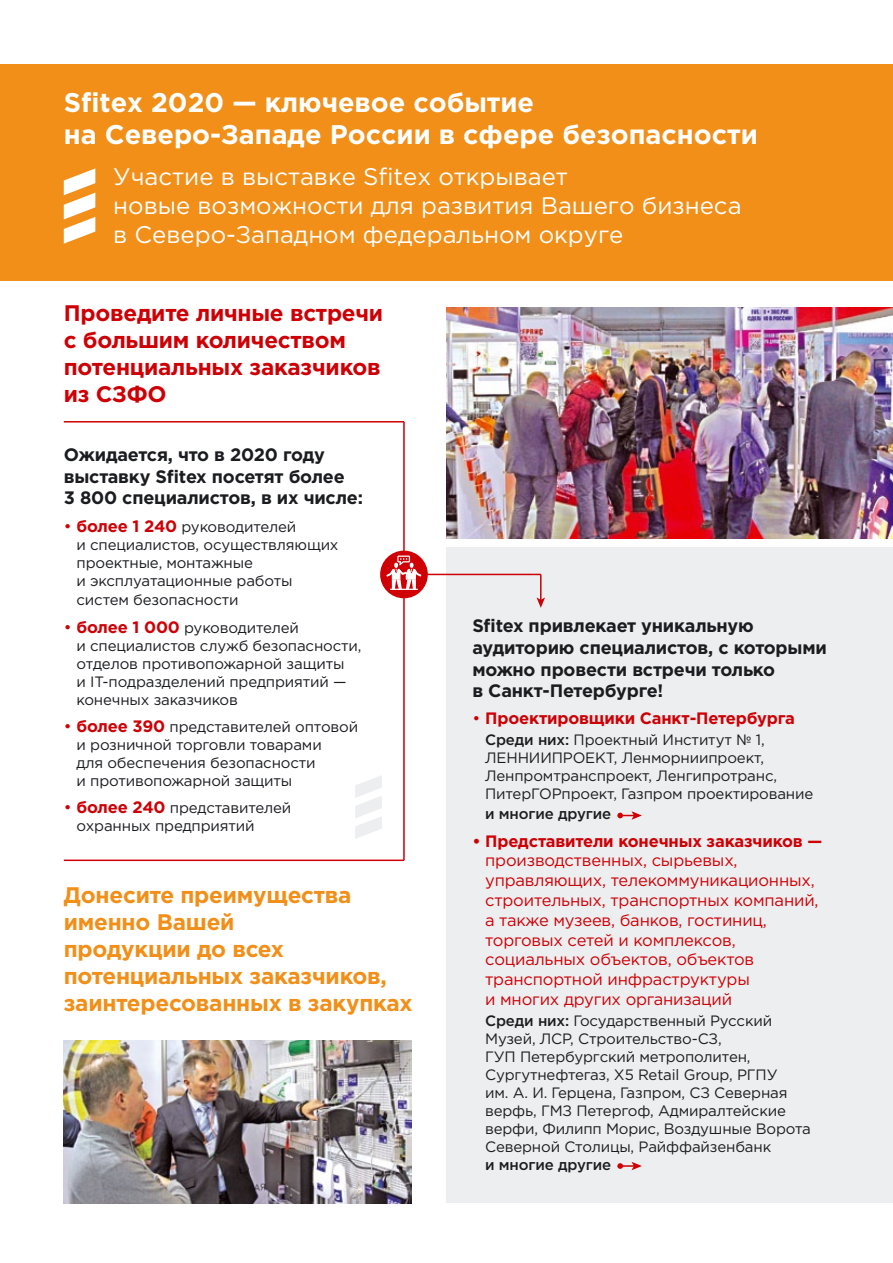
<style>
.page{position:relative;width:893px;height:1263px;background:#fff}
.page>*{position:absolute;margin:0;border:0;box-sizing:border-box;transform-origin:0 0}
.t1{font:700 27px/32.4px "Gotham Pro";color:#fff}
.t2{font:24px/28.8px "Gotham Pro";color:#fff}
.t3{font:700 22.5px/27px "Gotham Pro";letter-spacing:-.01em;color:#f18f18}
.t4{font:700 22.5px/27px "Gotham Pro";letter-spacing:-.01em;color:#ce0006}
.t5{font:700 18px/21.6px "Gotham Pro";letter-spacing:-.01em;color:#1b1c20}
.t6{font:16.5px/19.8px "Gotham Pro";letter-spacing:-.01em;color:#ce0006}
.t7{font:700 16.5px "Gotham Pro";letter-spacing:-.01em;color:#ce0006}
.t8{font:15px/18px "Gotham Pro";letter-spacing:-.01em;color:#1b1c20}
.t9{font:500 15px "Gotham Pro";letter-spacing:-.01em;color:#1b1c20}
.s1{font-size:16.5px;color:#ce0006}
.s2{font-weight:700;font-size:16.5px;color:#ce0006}
.s3{font-weight:400}
.s4{font-weight:500}
</style>
<div class="page">
<img style="left:446px;top:308px;width:446px;height:230px">
<img style="left:64px;top:1040px;width:348px;height:163px">
<div style="left:446px;top:547px;width:447px;height:656px;background:#edeeef"></div>
<div style="left:0;top:64px;width:893px;height:217px;background:#f18f18"></div>
<hr style="left:64px;top:859px;width:340px;height:2px;background:#ce0006">
<hr style="left:403px;top:422px;width:2px;height:438px;background:#ce0006">
<hr style="left:64px;top:421px;width:340px;height:1px;background:#ce0006">
<svg style="left:355px;top:775px;width:27px;height:64px"></svg>
<hr style="left:404px;top:574px;width:137px;height:1px;background:#ce0006">
<hr style="left:540px;top:574px;width:2px;height:26px;background:#ce0006">
<svg style="left:536px;top:597px;width:9px;height:11px"></svg>
<div style="left:380px;top:551px;width:48px;height:47px;background:#ce0006;border-radius:50%"></div>
<svg style="left:386px;top:555px;width:35px;height:35px"></svg>
<svg style="left:64px;top:168px;width:31px;height:76px"></svg>
<svg style="left:617px;top:811px;width:25px;height:9px"></svg>
<svg style="left:617px;top:1162px;width:25px;height:8px"></svg>
<h1 class="t1" style="left:64px;top:86px;width:696px">Sfitex 2020 — ключевое событие<br>на Северо-Западе России в сфере безопасности</h1>
<h2 class="t2" style="left:113px;top:162px;width:630px">Участие в выставке Sfitex открывает<br>новые возможности для развития Вашего бизнеса в Северо-Западном федеральном округе</h2>
<h3 class="t4" style="left:64px;top:299px;width:321px">Проведите личные встречи с большим количеством потенциальных заказчиков из СЗФО</h3>
<p class="t5" style="left:64px;top:443px;width:301px">Ожидается, что в 2020 году выставку Sfitex посетят более<br>3 800 специалистов, в их числе:</p>
<p class="t8" style="left:77px;top:517px;width:264px;text-indent:-13px"><span class="s1">•</span> <span class="s2">более 1 240</span> руководителей<br>и специалистов, осуществляющих проектные, монтажные<br>и эксплуатационные работы</p>
<p class="t8" style="left:77px;top:591px;width:164px">систем безопасности</p>
<p class="t8" style="left:77px;top:618px;width:287px;text-indent:-13px"><span class="s1">•</span> <span class="s2">более 1 000</span> руководителей<br>и специалистов служб безопасности, отделов противопожарной защиты<br>и IT-подразделений предприятий — конечных заказчиков</p>
<p class="t8" style="left:77px;top:718px;width:283px;text-indent:-13px"><span class="s1">•</span> <span class="s2">более 390</span> представителей оптовой и розничной торговли товарами<br>для обеспечения безопасности<br>и противопожарной защиты</p>
<p class="t8" style="left:77px;top:799px;width:216px;text-indent:-13px"><span class="s1">•</span> <span class="s2">более 240</span> представителей охранных предприятий</p>
<h3 class="t3" style="left:64px;top:881px;width:350px">Донесите преимущества именно Вашей<br>продукции до всех потенциальных заказчиков, заинтересованных в закупках</h3>
<p class="t5" style="left:472px;top:615px;width:356px">Sfitex привлекает уникальную аудиторию специалистов, с которыми можно провести встречи только<br>в Санкт-Петербурге!</p>
<p class="t7" style="left:472px;top:709px;width:324px"><span class="s3">•</span> Проектировщики Санкт-Петербурга</p>
<p class="t8" style="left:485px;top:731px;width:330px"><span class="s4">Среди них:</span> Проектный Институт № 1, ЛЕННИИПРОЕКТ, Ленморниипроект, Ленпромтранспроект, Ленгипротранс, ПитерГОРпроект, Газпром проектирование</p>
<p class="t9" style="left:485px;top:805px;width:128px">и многие другие</p>
<p class="t7" style="left:472px;top:831px;width:351px">• Представители конечных заказчиков —</p>
<p class="t6" style="left:485px;top:850px;width:335px">производственных, сырьевых, управляющих, телекоммуникационных, строительных, транспортных компаний, а также музеев, банков, гостиниц, торговых сетей и комплексов, социальных объектов, объектов транспортной инфраструктуры<br>и многих других организаций</p>
<p class="t8" style="left:485px;top:1011px;width:327px"><span class="s4">Среди них:</span> Государственный Русский Музей, ЛСР, Строительство-СЗ,<br>ГУП Петербургский метрополитен, Сургутнефтегаз, X5 Retail Group, РГПУ<br>им. А. И. Герцена, Газпром, СЗ Северная верфь, ГМЗ Петергоф, Адмиралтейские верфи, Филипп Морис, Воздушные Ворота Северной Столицы, Райффайзенбанк</p>
<p class="t9" style="left:485px;top:1156px;width:128px">и многие другие</p>
</div>
